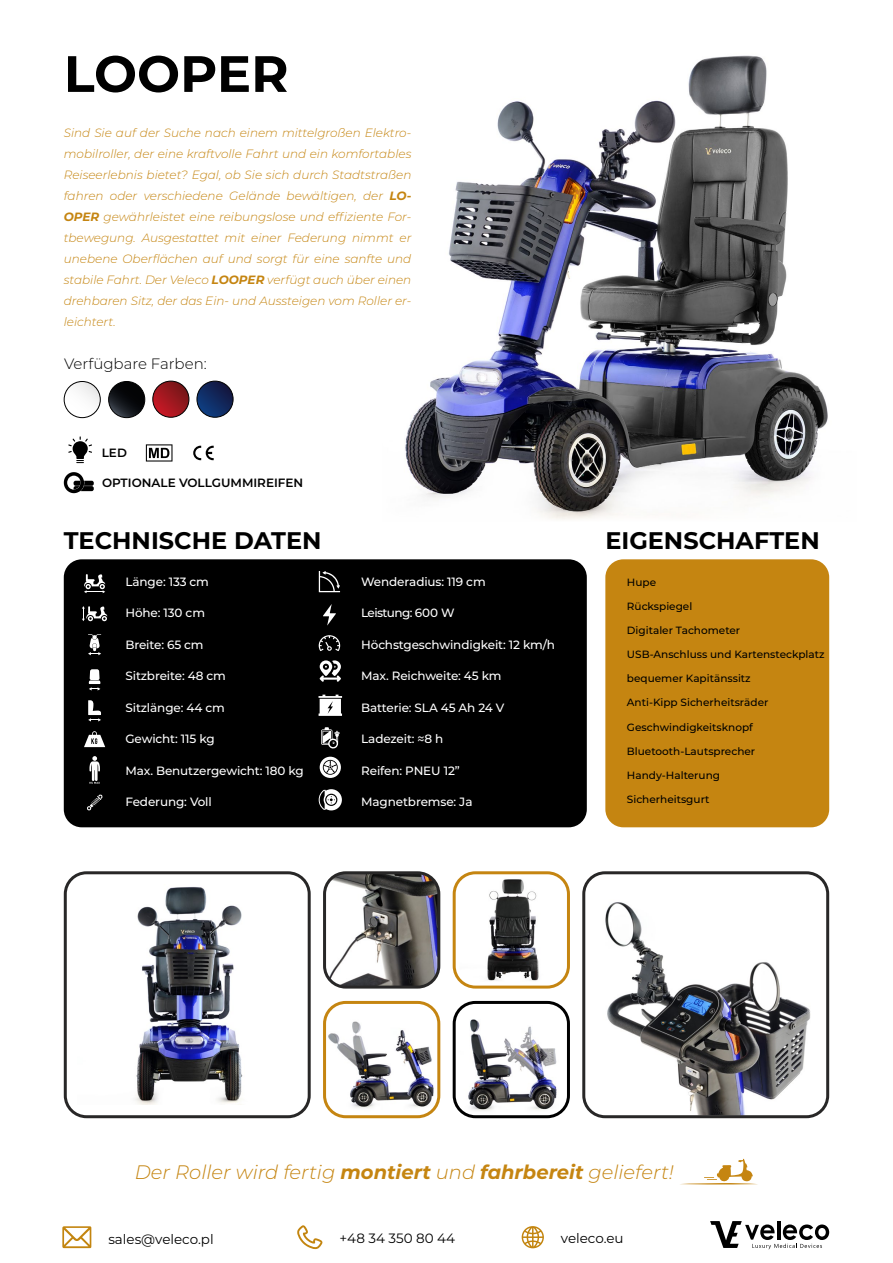
<style>
.page{position:relative;width:893px;height:1263px;background:#fff}
.page>*{position:absolute;margin:0;border:0;box-sizing:border-box;transform-origin:0 0}
.t1{font:700 51px "Montserrat";color:#000}
.t2{font:700 24px "Montserrat";color:#000}
.t3{font:italic 300 19.5px "Montserrat";color:#c58511}
.t4{font:300 15px "Montserrat";color:#000}
.t5{font:13.5px "Montserrat";color:#000}
.t6{font:italic 300 12px/21px "Montserrat";color:#c58511;text-align:justify}
.t7{font:500 12px "Montserrat";letter-spacing:-.01em;color:#fff}
.t8{font:600 12px "Montserrat";color:#000}
.t9{font:500 12px "Montserrat";letter-spacing:-.05em;color:#fff}
.t10{font:500 10.5px "Montserrat";color:#000}
.s1{font-weight:700}
</style>
<div class="page">
<svg style="left:710px;top:1221px;width:119px;height:28px"></svg>
<svg style="left:62px;top:1226px;width:29px;height:22px"></svg>
<svg style="left:297px;top:1225px;width:25px;height:24px"></svg>
<svg style="left:522px;top:1226px;width:22px;height:22px"></svg>
<div style="left:64px;top:559px;width:523px;height:268px;background:#000;border-radius:18px"></div>
<div style="left:605px;top:559px;width:224px;height:268px;background:#c58511;border-radius:18px"></div>
<svg style="left:84px;top:574px;width:21px;height:19px"></svg>
<svg style="left:88px;top:634px;width:13px;height:21px"></svg>
<svg style="left:82px;top:606px;width:25px;height:15px"></svg>
<svg style="left:89px;top:669px;width:11px;height:21px"></svg>
<svg style="left:88px;top:700px;width:13px;height:21px"></svg>
<svg style="left:84px;top:731px;width:21px;height:16px"></svg>
<svg style="left:89px;top:756px;width:11px;height:28px"></svg>
<svg style="left:87px;top:794px;width:16px;height:17px"></svg>
<svg style="left:319px;top:571px;width:21px;height:21px"></svg>
<svg style="left:323px;top:604px;width:13px;height:21px"></svg>
<svg style="left:319px;top:635px;width:21px;height:16px"></svg>
<svg style="left:320px;top:660px;width:21px;height:22px"></svg>
<svg style="left:318px;top:695px;width:24px;height:21px"></svg>
<svg style="left:321px;top:727px;width:18px;height:22px"></svg>
<svg style="left:320px;top:757px;width:21px;height:21px"></svg>
<svg style="left:319px;top:789px;width:23px;height:21px"></svg>
<svg style="left:680px;top:1159px;width:78px;height:26px"></svg>
<img style="left:405px;top:55px;width:423px;height:465px">
<img style="left:456px;top:1004px;width:103px;height:111px">
<div style="left:453px;top:1001px;width:117px;height:117px;border:3px solid #000;border-radius:21px"></div>
<img style="left:328px;top:1006px;width:108px;height:107px">
<div style="left:323px;top:1001px;width:117px;height:117px;border:3px solid #c58511;border-radius:21px"></div>
<img style="left:459px;top:878px;width:104px;height:104px">
<div style="left:453px;top:871px;width:117px;height:117px;border:3px solid #c58511;border-radius:21px"></div>
<img style="left:326px;top:875px;width:113px;height:112px">
<div style="left:323px;top:871px;width:117px;height:117px;border:3px solid #282727;border-radius:21px"></div>
<img style="left:605px;top:902px;width:209px;height:212px">
<div style="left:582px;top:871px;width:247px;height:247px;border:3px solid #282727;border-radius:21px"></div>
<img style="left:135px;top:887px;width:108px;height:218px">
<div style="left:64px;top:871px;width:247px;height:247px;border:3px solid #282727;border-radius:21px"></div>
<svg style="left:68px;top:436px;width:24px;height:27px"></svg>
<svg style="left:146px;top:444px;width:26px;height:17px"></svg>
<svg style="left:193px;top:446px;width:21px;height:14px"></svg>
<svg style="left:64px;top:381px;width:36px;height:37px"></svg>
<div style="left:64px;top:381px;width:37px;height:37px;border:1px solid #000;border-radius:50%"></div>
<svg style="left:109px;top:381px;width:36px;height:37px"></svg>
<div style="left:108px;top:381px;width:37px;height:37px;border:1px solid #000;border-radius:50%"></div>
<svg style="left:153px;top:381px;width:36px;height:36px"></svg>
<div style="left:152px;top:381px;width:37px;height:37px;border:1px solid #000;border-radius:50%"></div>
<svg style="left:197px;top:381px;width:36px;height:36px"></svg>
<div style="left:197px;top:381px;width:36px;height:37px;border:1px solid #000;border-radius:50%"></div>
<svg style="left:64px;top:472px;width:30px;height:21px"></svg>
<h1 class="t1" style="left:64px;top:37px;width:226px">LOOPER</h1>
<p class="t6" style="left:64px;top:122px;width:349px">Sind Sie auf der Suche nach einem mittelgroßen Elektro&shy;mobilroller, der eine kraftvolle Fahrt und ein komfortables Reiseerlebnis bietet? Egal, ob Sie sich durch Stadtstraßen fahren oder verschiedene Gelände bewältigen, der <span class="s1">LO-OPER</span> gewährleistet eine reibungslose und effiziente For&shy;tbewegung. Ausgestattet mit einer Federung nimmt er unebene Oberflächen auf und sorgt für eine sanfte und stabile Fahrt. Der Veleco <span class="s1">LOOPER</span> verfügt auch über einen drehbaren Sitz, der das Ein- und Aussteigen vom Roller er&shy;leichtert.</p>
<p class="t4" style="left:64px;top:353px;width:144px">Verfügbare Farben:</p>
<p class="t8" style="left:102px;top:444px;width:27px">LED</p>
<p class="t8" style="left:102px;top:474px;width:203px">OPTIONALE VOLLGUMMIREIFEN</p>
<h2 class="t2" style="left:64px;top:524px;width:259px">TECHNISCHE DATEN</h2>
<h2 class="t2" style="left:605px;top:524px;width:216px">EIGENSCHAFTEN</h2>
<p class="t7" style="left:125px;top:573px;width:85px">Länge: 133 cm</p>
<p class="t7" style="left:125px;top:605px;width:81px">Höhe: 130 cm</p>
<p class="t7" style="left:125px;top:636px;width:80px">Breite: 65 cm</p>
<p class="t7" style="left:125px;top:668px;width:102px">Sitzbreite: 48 cm</p>
<p class="t7" style="left:125px;top:699px;width:101px">Sitzlänge: 44 cm</p>
<p class="t7" style="left:125px;top:731px;width:91px">Gewicht: 115 kg</p>
<p class="t7" style="left:125px;top:762px;width:180px">Max. Benutzergewicht: 180 kg</p>
<p class="t7" style="left:125px;top:794px;width:88px">Federung: Voll</p>
<p class="t7" style="left:361px;top:573px;width:126px">Wenderadius: 119 cm</p>
<p class="t9" style="left:361px;top:605px;width:95px">Leistung: 600 W</p>
<p class="t7" style="left:361px;top:636px;width:195px">Höchstgeschwindigkeit: 12 km/h</p>
<p class="t7" style="left:361px;top:668px;width:142px">Max. Reichweite: 45 km</p>
<p class="t7" style="left:361px;top:699px;width:145px">Batterie: SLA 45 Ah 24 V</p>
<p class="t7" style="left:361px;top:731px;width:84px">Ladezeit: ≈8 h</p>
<p class="t7" style="left:361px;top:762px;width:100px">Reifen: PNEU 12”</p>
<p class="t7" style="left:361px;top:794px;width:113px">Magnetbremse: Ja</p>
<p class="t10" style="left:627px;top:575px;width:31px">Hupe</p>
<p class="t10" style="left:627px;top:599px;width:67px">Rückspiegel</p>
<p class="t10" style="left:627px;top:623px;width:115px">Digitaler Tachometer</p>
<p class="t10" style="left:627px;top:647px;width:199px">USB-Anschluss und Kartensteckplatz</p>
<p class="t10" style="left:627px;top:671px;width:125px">bequemer Kapitänssitz</p>
<p class="t10" style="left:627px;top:695px;width:143px">Anti-Kipp Sicherheitsräder</p>
<p class="t10" style="left:627px;top:719px;width:127px">Geschwindigkeitsknopf</p>
<p class="t10" style="left:627px;top:743px;width:130px">Bluetooth-Lautsprecher</p>
<p class="t10" style="left:627px;top:767px;width:95px">Handy-Halterung</p>
<p class="t10" style="left:627px;top:791px;width:84px">Sicherheitsgurt</p>
<h3 class="t3" style="left:135px;top:1159px;width:541px">Der Roller wird fertig <span class="s1">montiert</span> und <span class="s1">fahrbereit</span> geliefert!</h3>
<p class="t5" style="left:108px;top:1230px;width:107px">sales@veleco.pl</p>
<p class="t5" style="left:339px;top:1229px;width:117px">+48 34 350 80 44</p>
<p class="t5" style="left:561px;top:1229px;width:64px">veleco.eu</p>
</div>
